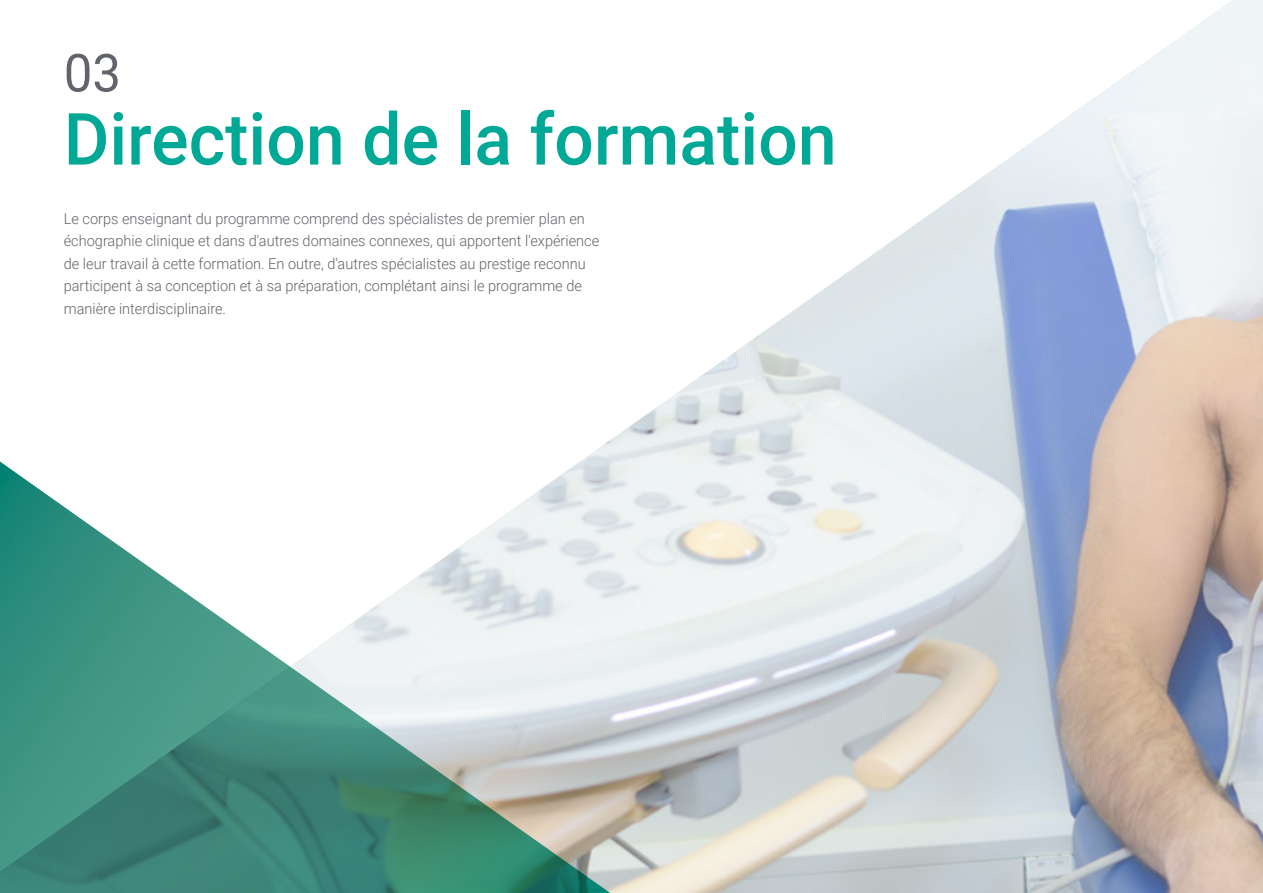
<style>
.page{position:relative;width:1263px;height:893px;background:#fff}
.page>*{position:absolute;margin:0;border:0;box-sizing:border-box;transform-origin:0 0}
.t1{font:500 72px "Roboto";color:#00a996}
.t2{font:52.5px "Roboto";color:#61646a}
.t3{font:300 15px/22.5px "Roboto";color:#61646a}
</style>
<div class="page">
<img style="left:602px;top:0;width:661px;height:893px">
<svg style="left:0;top:446px;width:640px;height:447px"></svg>
<h2 class="t2" style="left:64px;top:36px;width:59px">03</h2>
<h1 class="t1" style="left:64px;top:89px;width:774px">Direction de la formation</h1>
<p class="t3" style="left:64px;top:207px;width:537px">Le corps enseignant du programme comprend des spécialistes de premier plan en échographie clinique et dans d'autres domaines connexes, qui apportent l'expérience de leur travail à cette formation. En outre, d'autres spécialistes au prestige reconnu participent à sa conception et à sa préparation, complétant ainsi le programme de manière interdisciplinaire.</p>
</div>
